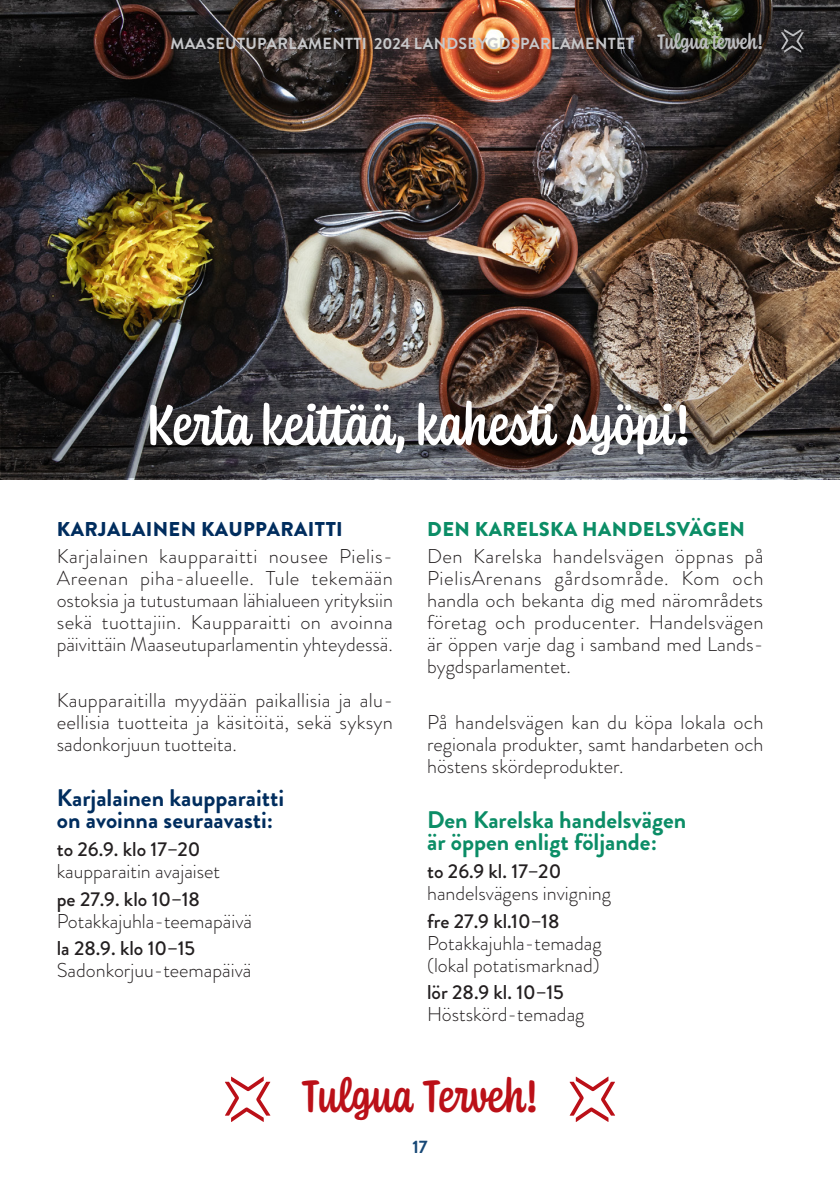
<style>
.page{position:relative;width:840px;height:1191px;background:#fff}
.page>*{position:absolute;margin:0;border:0;box-sizing:border-box;transform-origin:0 0}
.leipis{font:500 60px "Coniferous";color:#fff}
.t1{font:500 47.8px "Coniferous";color:#bb1018}
.leipis-2{font:700 24px/22px "Brandon Grotesque";color:#0b8d66}
.leipis-3{font:700 24px/22px "Brandon Grotesque";color:#002d5e}
.leipis-4{font:300 20px/22px "Brandon Grotesque";color:#231f20}
.leipis-5{font:900 20px "Brandon Grotesque";letter-spacing:.02em;color:#002d5e}
.leipis-6{font:900 20px "Brandon Grotesque";letter-spacing:.02em;color:#0b8d66}
.t2{font:700 18px "Brandon Grotesque";color:#174876}
.t3{font:700 16px "Brandon Grotesque";letter-spacing:.02em;color:#c7c8ca}
.s1{font-family:"Coniferous";font-weight:500;font-size:22px;color:#bcbdc0}
.s2{font-weight:500}
</style>
<div class="page">
<img style="left:0;top:0;width:1px;height:261px">
<img style="left:1px;top:0;width:838px;height:479px">
<img style="left:1px;top:325px;width:838px;height:153px">
<svg style="left:225px;top:1076px;width:45px;height:46px"></svg>
<svg style="left:569px;top:1076px;width:46px;height:46px"></svg>
<svg style="left:780px;top:29px;width:23px;height:24px"></svg>
<p class="t3" style="left:170px;top:32px;width:594px">MAASEUTUPARLAMENTTI 2024 LANDSBYGDSPARLAMENTET <span class="s1">Tulgua terveh!</span></p>
<p class="leipis" style="left:145px;top:383px;width:547px">Kerta keittää, kahesti syöpi!</p>
<p class="leipis-5" style="left:57px;top:515px;width:287px">KARJALAINEN KAUPPARAITTI</p>
<p class="leipis-4" style="left:57px;top:545px;width:337px;text-align:justify">Karjalainen kaupparaitti nousee Pielis-Areenan piha-alueelle. Tule tekemään ostoksia ja tutustumaan lähialueen yrityksiin sekä tuottajiin. Kaupparaitti on avoinna päivittäin Maaseutuparlamentin yhteydessä.</p>
<p class="leipis-4" style="left:57px;top:689px;width:337px;text-align:justify">Kaupparaitilla myydään paikallisia ja alu&shy;eellisia tuotteita ja käsitöitä, sekä syksyn sadonkorjuun tuotteita.</p>
<p class="leipis-3" style="left:57px;top:787px;width:229px">Karjalainen kaupparaitti on avoinna seuraavasti:</p>
<p class="leipis-4" style="left:57px;top:838px;width:165px"><span class="s2">to 26.9. klo 17–20 </span>kaupparaitin avajaiset</p>
<p class="leipis-4" style="left:57px;top:887px;width:197px"><span class="s2">pe 27.9. klo 10–18<br></span>Potakkajuhla-teemapäivä</p>
<p class="leipis-4" style="left:57px;top:937px;width:196px"><span class="s2">la 28.9. klo 10–15<br></span>Sadonkorjuu-teemapäivä</p>
<p class="leipis-6" style="left:427px;top:515px;width:319px">DEN KARELSKA HANDELSVÄGEN</p>
<p class="leipis-4" style="left:427px;top:545px;width:338px;text-align:justify">Den Karelska handelsvägen öppnas på PielisArenans gårdsområde. Kom och handla och bekanta dig med närområdets företag och producenter. Handelsvägen är öppen varje dag i samband med Lands&shy;bygdsparlamentet.</p>
<p class="leipis-4" style="left:427px;top:711px;width:338px;text-align:justify">På handelsvägen kan du köpa lokala och regionala produkter, samt handarbeten och höstens skördeprodukter.</p>
<p class="leipis-2" style="left:427px;top:809px;width:260px">Den Karelska handelsvägen är öppen enligt följande:</p>
<p class="leipis-4" style="left:427px;top:860px;width:185px"><span class="s2">to 26.9 kl. 17–20 </span>handelsvägens invigning</p>
<p class="leipis-4" style="left:427px;top:909px;width:176px"><span class="s2">fre 27.9 kl.10–18<br></span>Potakkajuhla-temadag (lokal potatismarknad)</p>
<p class="leipis-4" style="left:427px;top:981px;width:159px"><span class="s2">lör 28.9 kl. 10–15<br></span>Höstskörd-temadag</p>
<p class="t1" style="left:301px;top:1062px;width:238px">Tulgua Terveh!</p>
<p class="t2" style="left:412px;top:1134px;width:17px">17</p>
</div>
